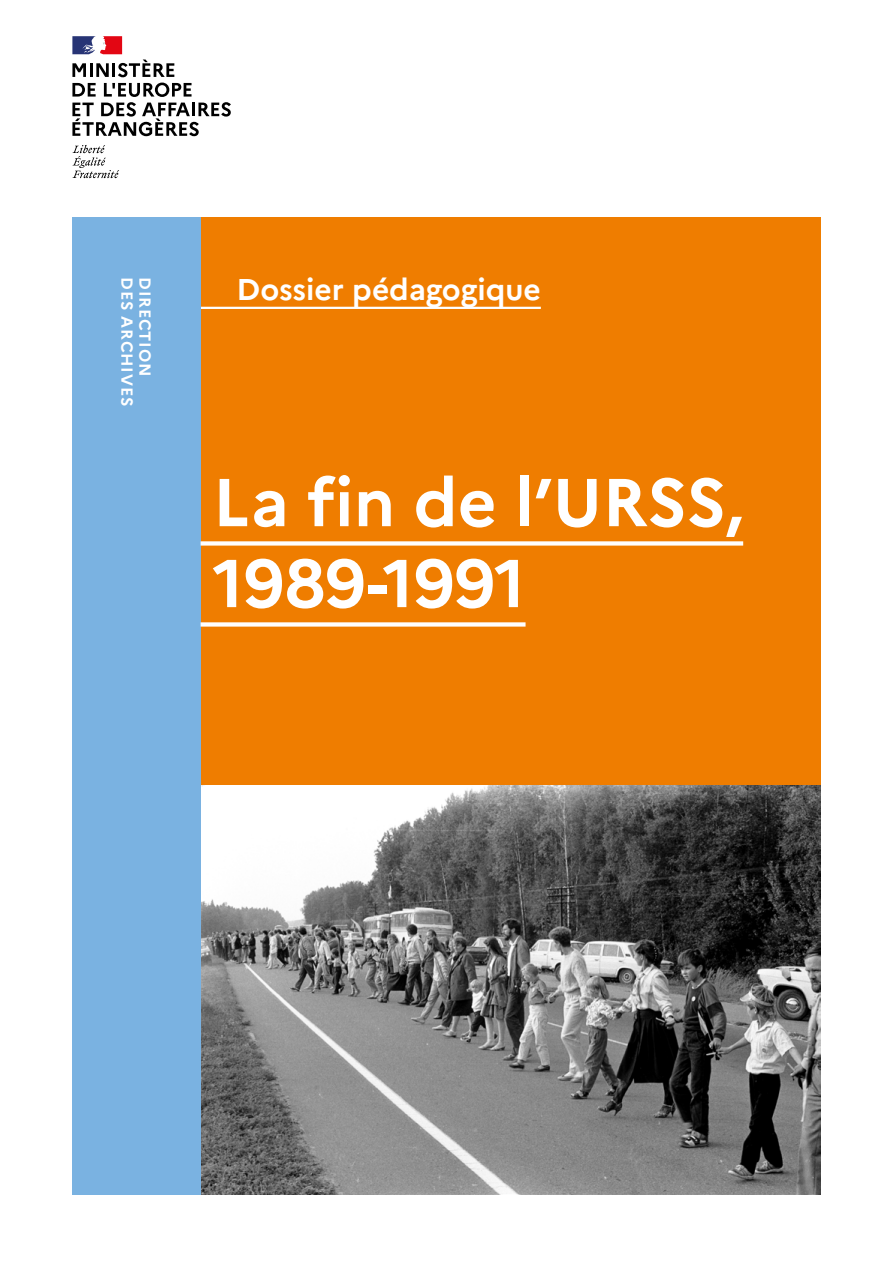
<style>
.page{position:relative;width:893px;height:1263px;background:#fff}
.page>*{position:absolute;margin:0;border:0;box-sizing:border-box;transform-origin:0 0}
.H1_titre_brochure{font:700 67.5px "Marianne";color:#fff}
.H1_pt_2_Dossier_Pedagogique{font:700 30px "Marianne";color:#fff}
.Archives_signature_1re_couv{font:700 16.05px "Marianne";letter-spacing:.05em;color:#fff}
</style>
<div class="page">
<div style="left:200px;top:217px;width:621px;height:977px;background:#ef7d00"></div>
<img style="left:201px;top:785px;width:620px;height:410px">
<hr style="left:200px;top:307px;width:341px;height:2px;background:#fff">
<div style="left:72px;top:217px;width:129px;height:977px;background:#7ab2e1"></div>
<div style="left:201px;top:541px;width:542px;height:5px;background:#fff"></div>
<div style="left:201px;top:622px;width:325px;height:5px;background:#fff"></div>
<svg style="left:72px;top:63px;width:14px;height:14px"></svg>
<hr style="left:90px;top:63px;width:3px;height:14px;background:#000">
<svg style="left:96px;top:60px;width:78px;height:17px"></svg>
<svg style="left:72px;top:83px;width:159px;height:53px"></svg>
<svg style="left:72px;top:145px;width:47px;height:33px"></svg>
<svg style="left:72px;top:36px;width:50px;height:18px"></svg>
<p class="Archives_signature_1re_couv" style="left:139px;top:277px;width:130px;rotate:90deg">DES ARCHIVES</p>
<p class="Archives_signature_1re_couv" style="left:158px;top:277px;width:100px;rotate:90deg">DIRECTION</p>
<h1 class="H1_pt_2_Dossier_Pedagogique" style="left:237px;top:266px;width:306px">Dossier pédagogique</h1>
<h1 class="H1_titre_brochure" style="left:213px;top:450px;width:532px">La fin de l’URSS,</h1>
<h1 class="H1_titre_brochure" style="left:213px;top:531px;width:314px">1989-1991</h1>
</div>
